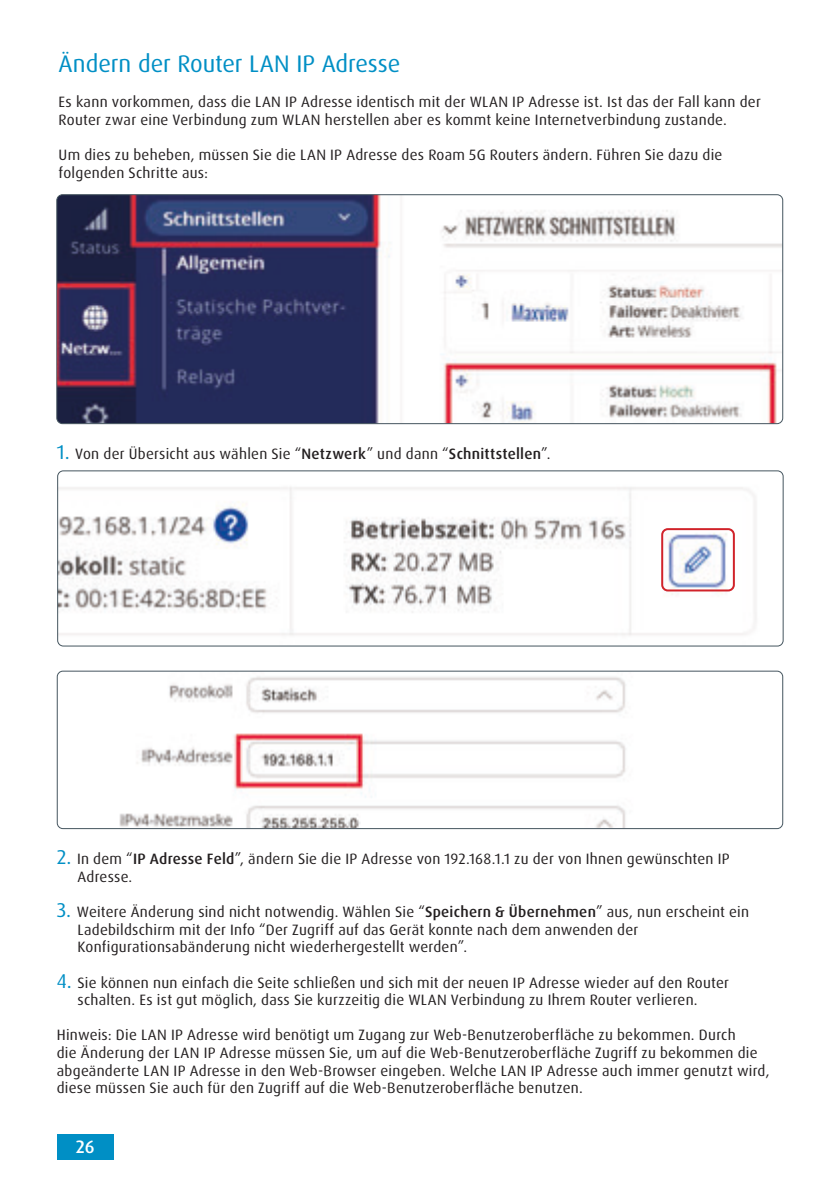
<style>
.page{position:relative;width:840px;height:1191px;background:#fff}
.page>*{position:absolute;margin:0;border:0;box-sizing:border-box;transform-origin:0 0}
.t1{font:24px "Dax Pro";letter-spacing:-.005em;color:#008fc5}
.t2{font:500 18px "Dax Pro";color:#fff}
.t3{font:15px/17.6px "Dax Pro";letter-spacing:.015em;color:#231f20}
.s1{font-size:20px;color:#008fc5}
.s2{font-weight:500}
</style>
<div class="page">
<div style="left:57px;top:1134px;width:57px;height:26px;background:#008fc5"></div>
<img style="left:58px;top:471px;width:724px;height:175px">
<div style="left:57px;top:470px;width:726px;height:176px;border:1px solid #45555f;border-radius:6px"></div>
<div style="left:660px;top:528px;width:74px;height:63px;border:2px solid #d1232a;border-radius:6px"></div>
<img style="left:58px;top:195px;width:724px;height:229px">
<div style="left:56px;top:194px;width:726px;height:230px;border:1px solid #45555f;border-radius:6px"></div>
<img style="left:57px;top:672px;width:569px;height:156px">
<div style="left:57px;top:670px;width:725px;height:159px;border:1px solid #45555f;border-radius:6px"></div>
<h1 class="t1" style="left:59px;top:48px;width:343px">Ändern der Router LAN IP Adresse</h1>
<p class="t3" style="left:59px;top:93px;width:703px">Es kann vorkommen, dass die LAN IP Adresse identisch mit der WLAN IP Adresse ist. Ist das der Fall kann der<br>Router zwar eine Verbindung zum WLAN herstellen aber es kommt keine Internetverbindung zustande.</p>
<p class="t3" style="left:59px;top:146px;width:665px">Um dies zu beheben, müssen Sie die LAN IP Adresse des Roam 5G Routers ändern. Führen Sie dazu die folgenden Schritte aus:</p>
<p class="t3" style="left:57px;top:445px;width:495px"><span class="s1">1.</span> Von der Übersicht aus wählen Sie “<span class="s2">Netzwerk</span>” und dann “<span class="s2">Schnittstellen</span>”.</p>
<p class="t3" style="left:77px;top:850px;width:653px;text-indent:-21px"><span class="s1">2.</span> In dem “<span class="s2">IP Adresse Feld</span>”, ändern Sie die IP Adresse von 192.168.1.1 zu der von Ihnen gewünschten IP<br>Adresse.</p>
<p class="t3" style="left:77px;top:903px;width:672px;text-indent:-21px"><span class="s1">3.</span> Weitere Änderung sind nicht notwendig. Wählen Sie “<span class="s2">Speichern &amp; Übernehmen</span>” aus, nun erscheint ein<br>Ladebildschirm mit der Info “Der Zugriff auf das Gerät konnte nach dem anwenden der<br>Konfigurationsabänderung nicht wiederhergestellt werden”.</p>
<p class="t3" style="left:77px;top:973px;width:652px;text-indent:-21px"><span class="s1">4.</span> Sie können nun einfach die Seite schließen und sich mit der neuen IP Adresse wieder auf den Router schalten. Es ist gut möglich, dass Sie kurzzeitig die WLAN Verbindung zu Ihrem Router verlieren.</p>
<p class="t3" style="left:57px;top:1026px;width:714px">Hinweis: Die LAN IP Adresse wird benötigt um Zugang zur Web-Benutzeroberfläche zu bekommen. Durch<br>die Änderung der LAN IP Adresse müssen Sie, um auf die Web-Benutzeroberfläche Zugriff zu bekommen die abgeänderte LAN IP Adresse in den Web-Browser eingeben. Welche LAN IP Adresse auch immer genutzt wird, diese müssen Sie auch für den Zugriff auf die Web-Benutzeroberfläche benutzen.</p>
<p class="t2" style="left:76px;top:1134px;width:20px">26</p>
</div>
